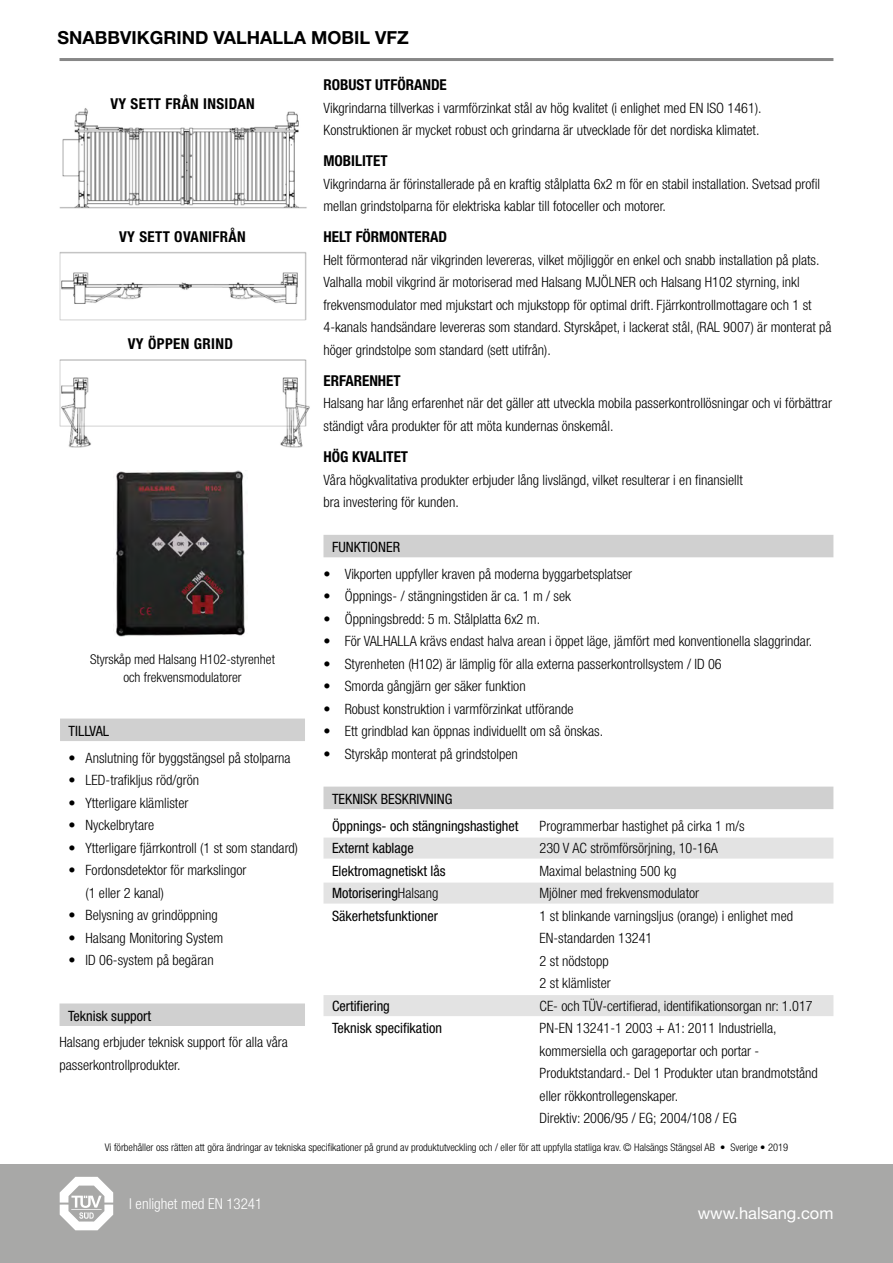
<style>
.page{position:relative;width:893px;height:1263px;background:#fff}
.page>*{position:absolute;margin:0;border:0;box-sizing:border-box;transform-origin:0 0}
.t1{font:700 18px "Helvetica Neue LT Std";color:#000}
.t2{font:16.5px "Helvetica Neue LT Std";color:#fff}
.t3{font:700 condensed 15px "Helvetica Neue LT Std";color:#000}
.t4{font:700 condensed 15px "Helvetica Neue LT Std";letter-spacing:.025em;color:#000}
.t5{font:300 condensed 15px "Helvetica Neue LT Std";color:#fff}
.t6{font:300 condensed 14.25px/22.5px "Helvetica Neue LT Std";color:#000}
.t7{font:condensed 14.25px/26.7px "Helvetica Neue LT Std";color:#000}
.t8{font:300 condensed 13.5px/18px "Helvetica Neue LT Std";color:#000;text-align:center}
.t9{font:300 condensed 10.5px "Helvetica Neue LT Std";color:#000}
.s1{font-weight:300}
</style>
<div class="page">
<div style="left:0;top:1164px;width:893px;height:99px;background:#a8a8a7"></div>
<img style="left:59px;top:108px;width:248px;height:101px">
<img style="left:59px;top:252px;width:248px;height:69px">
<img style="left:59px;top:359px;width:251px;height:89px">
<hr style="left:60px;top:58px;width:773px;height:3px;background:#878787">
<svg style="left:60px;top:1177px;width:53px;height:53px"></svg>
<div style="left:60px;top:718px;width:245px;height:23px;background:#d0d0d0"></div>
<img style="left:116px;top:470px;width:130px;height:167px">
<div style="left:323px;top:535px;width:510px;height:22px;background:#d0d0d0"></div>
<div style="left:323px;top:787px;width:510px;height:22px;background:#d0d0d0"></div>
<div style="left:323px;top:837px;width:510px;height:21px;background:#e3e3e3"></div>
<div style="left:323px;top:882px;width:510px;height:21px;background:#e3e3e3"></div>
<div style="left:323px;top:995px;width:510px;height:21px;background:#e3e3e3"></div>
<div style="left:60px;top:1003px;width:245px;height:23px;background:#d0d0d0"></div>
<p class="t1" style="left:57px;top:26px;width:353px">SNABBVIKGRIND VALHALLA MOBIL VFZ</p>
<p class="t4" style="left:110px;top:94px;width:146px">VY SETT FRÅN INSIDAN</p>
<p class="t4" style="left:119px;top:228px;width:128px">VY SETT OVANIFRÅN</p>
<p class="t4" style="left:128px;top:334px;width:107px">VY ÖPPEN GRIND</p>
<p class="t8" style="left:90px;top:650px;width:186px">Styrskåp med Halsang H102-styrenhet och frekvensmodulatorer</p>
<p class="t7" style="left:69px;top:717px;width:42px">TILLVAL</p>
<p class="t6" style="left:69px;top:746px;width:224px">• Anslutning för byggstängsel på stolparna</p>
<p class="t6" style="left:69px;top:769px;width:132px">• LED-trafikljus röd/grön</p>
<p class="t6" style="left:69px;top:791px;width:121px">• Ytterligare klämlister</p>
<p class="t6" style="left:69px;top:814px;width:87px">• Nyckelbrytare</p>
<p class="t6" style="left:69px;top:836px;width:231px">• Ytterligare fjärrkontroll (1 st som standard)</p>
<p class="t6" style="left:86px;top:859px;width:162px;text-indent:-17px">• Fordonsdetektor för markslingor (1 eller 2 kanal)</p>
<p class="t6" style="left:69px;top:904px;width:151px">• Belysning av grindöppning</p>
<p class="t6" style="left:69px;top:926px;width:156px">• Halsang Monitoring System</p>
<p class="t6" style="left:69px;top:949px;width:147px">• ID 06-system på begäran</p>
<p class="t7" style="left:68px;top:1002px;width:85px">Teknisk support</p>
<p class="t6" style="left:60px;top:1031px;width:230px">Halsang erbjuder teknisk support för alla våra passerkontrollprodukter.</p>
<p class="t3" style="left:323px;top:76px;width:125px">ROBUST UTFÖRANDE</p>
<p class="t6" style="left:323px;top:97px;width:440px">Vikgrindarna tillverkas i varmförzinkat stål av hög kvalitet (i enlighet med EN ISO 1461).<br>Konstruktionen är mycket robust och grindarna är utvecklade för det nordiska klimatet.</p>
<p class="t3" style="left:323px;top:152px;width:66px">MOBILITET</p>
<p class="t6" style="left:323px;top:173px;width:498px">Vikgrindarna är förinstallerade på en kraftig stålplatta 6x2 m för en stabil installation. Svetsad profil mellan grindstolparna för elektriska kablar till fotoceller och motorer.</p>
<p class="t3" style="left:323px;top:228px;width:125px">HELT FÖRMONTERAD</p>
<p class="t6" style="left:323px;top:249px;width:510px">Helt förmonterad när vikgrinden levereras, vilket möjliggör en enkel och snabb installation på plats.<br>Valhalla mobil vikgrind är motoriserad med Halsang MJÖLNER och Halsang H102 styrning, inkl frekvensmodulator med mjukstart och mjukstopp för optimal drift. Fjärrkontrollmottagare och 1 st 4-kanals handsändare levereras som standard. Styrskåpet, i lackerat stål, (RAL 9007) är monterat på höger grindstolpe som standard (sett utifrån).</p>
<p class="t3" style="left:323px;top:372px;width:79px">ERFARENHET</p>
<p class="t6" style="left:323px;top:392px;width:510px">Halsang har lång erfarenhet när det gäller att utveckla mobila passerkontrollösningar och vi förbättrar ständigt våra produkter för att möta kundernas önskemål.</p>
<p class="t3" style="left:323px;top:448px;width:86px">HÖG KVALITET</p>
<p class="t6" style="left:323px;top:468px;width:421px">Våra högkvalitativa produkter erbjuder lång livslängd, vilket resulterar i en finansiellt bra investering för kunden.</p>
<p class="t7" style="left:332px;top:533px;width:70px">FUNKTIONER</p>
<p class="t6" style="left:323px;top:562px;width:310px">• Vikporten uppfyller kraven på moderna byggarbetsplatser</p>
<p class="t6" style="left:323px;top:585px;width:249px">• Öppnings- / stängningstiden är ca. 1 m / sek</p>
<p class="t6" style="left:323px;top:607px;width:218px">• Öppningsbredd: 5 m. Stålplatta 6x2 m.</p>
<p class="t6" style="left:323px;top:630px;width:490px">• För VALHALLA krävs endast halva arean i öppet läge, jämfört med konventionella slaggrindar.</p>
<p class="t6" style="left:323px;top:652px;width:400px">• Styrenheten (H102) är lämplig för alla externa passerkontrollsystem / ID 06</p>
<p class="t6" style="left:323px;top:675px;width:204px">• Smorda gångjärn ger säker funktion</p>
<p class="t6" style="left:323px;top:697px;width:251px">• Robust konstruktion i varmförzinkat utförande</p>
<p class="t6" style="left:323px;top:720px;width:281px">• Ett grindblad kan öppnas individuellt om så önskas.</p>
<p class="t6" style="left:323px;top:742px;width:196px">• Styrskåp monterat på grindstolpen</p>
<p class="t7" style="left:332px;top:785px;width:188px">TEKNISK BESKRIVNING<br>Öppnings- och stängningshastighet</p>
<p class="t6" style="left:539px;top:814px;width:207px">Programmerbar hastighet på cirka 1 m/s</p>
<p class="t7" style="left:332px;top:834px;width:83px">Externt kablage</p>
<p class="t6" style="left:539px;top:837px;width:180px">230 V AC strömförsörjning, 10-16A</p>
<p class="t7" style="left:332px;top:857px;width:115px">Elektromagnetiskt lås</p>
<p class="t6" style="left:539px;top:859px;width:138px">Maximal belastning 500 kg</p>
<p class="t7" style="left:332px;top:879px;width:108px">Motorisering<span class="s1">Halsang</span></p>
<p class="t6" style="left:539px;top:882px;width:161px">Mjölner med frekvensmodulator</p>
<p class="t7" style="left:332px;top:902px;width:108px">Säkerhetsfunktioner</p>
<p class="t6" style="left:539px;top:904px;width:255px">1 st blinkande varningsljus (orange) i enlighet med<br>EN-standarden 13241<br>2 st nödstopp<br>2 st klämlister</p>
<p class="t7" style="left:332px;top:992px;width:59px">Certifiering</p>
<p class="t6" style="left:540px;top:994px;width:275px">CE- och TÜV-certifierad, identifikationsorgan nr: 1.017</p>
<p class="t7" style="left:332px;top:1014px;width:111px">Teknisk specifikation</p>
<p class="t6" style="left:540px;top:1017px;width:280px">PN-EN 13241-1 2003 + A1: 2011 Industriella, kommersiella och garageportar och portar - Produktstandard.- Del 1 Produkter utan brandmotstånd eller rökkontrollegenskaper.<br>Direktiv: 2006/95 / EG; 2004/108 / EG</p>
<p class="t9" style="left:105px;top:1141px;width:685px">Vi förbehåller oss rätten att göra ändringar av tekniska specifikationer på grund av produktutveckling och / eller för att uppfylla statliga krav. © Halsängs Stängsel AB • Sverige • 2019</p>
<p class="t5" style="left:129px;top:1195px;width:135px">I enlighet med EN 13241</p>
<p class="t2" style="left:698px;top:1203px;width:137px">www.halsang.com</p>
</div>
